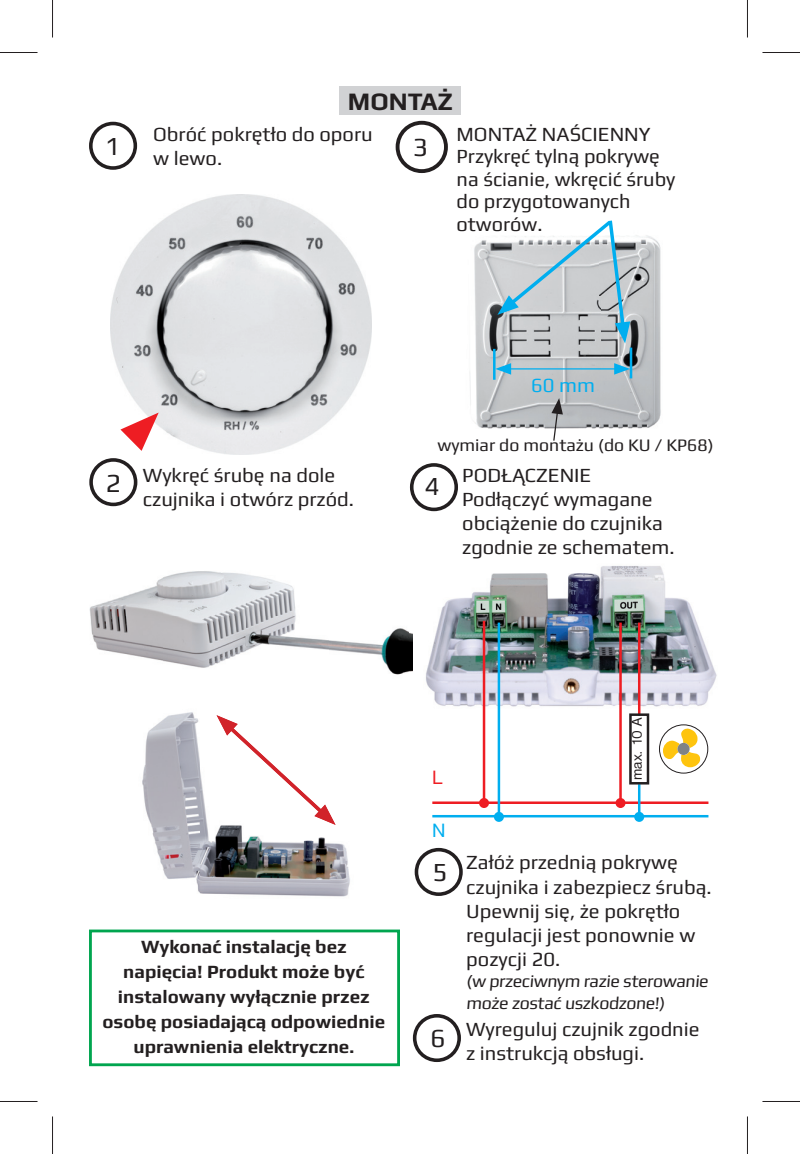
<style>
.page{position:relative;width:800px;height:1154px;background:#fff}
.page>*{position:absolute;margin:0;border:0;box-sizing:border-box;transform-origin:0 0}
.t1{font:26.25px "Play";color:#231f20}
.t2{font:700 25.25px "Play";color:#231f20}
.t3{font:20.25px/24.2px "Play";color:#231f20}
.t4{font:20.25px "Play";color:#00aeef}
.t5{font:20px "Nimbus Sans DOT";color:#ee1d23}
.t6{font:20px "Nimbus Sans DOT";color:#00aeef}
.t7{font:700 18.75px/25px "Play";color:#231f20;text-align:center}
.t8{font:17.75px/21.2px "Play";color:#231f20}
.t9{font:15px "Nimbus Sans DOT";color:#231f20}
</style>
<div class="page">
<img style="left:111px;top:195px;width:260px;height:260px">
<img style="left:426px;top:566px;width:291px;height:153px">
<img style="left:469px;top:235px;width:192px;height:194px">
<div style="left:89px;top:929px;width:311px;height:137px;border:3px solid #00a54f"></div>
<div style="left:89px;top:122px;width:48px;height:48px;border:4px solid #231f20;border-radius:50%"></div>
<div style="left:413px;top:1014px;width:48px;height:48px;border:4px solid #231f20;border-radius:50%"></div>
<div style="left:89px;top:458px;width:48px;height:48px;border:4px solid #231f20;border-radius:50%"></div>
<div style="left:395px;top:121px;width:53px;height:52px;border:4px solid #231f20;border-radius:50%"></div>
<svg style="left:551px;top:398px;width:12px;height:43px"></svg>
<hr style="left:493px;top:349px;width:2px;height:31px;background:#00aeef">
<hr style="left:629px;top:348px;width:3px;height:30px;background:#00aeef">
<hr style="left:507px;top:368px;width:111px;height:1px;background:#00aeef">
<svg style="left:495px;top:363px;width:16px;height:12px"></svg>
<svg style="left:614px;top:363px;width:16px;height:12px"></svg>
<img style="left:89px;top:571px;width:321px;height:104px">
<img style="left:410px;top:633px;width:3px;height:39px">
<img style="left:142px;top:712px;width:208px;height:185px">
<img style="left:231px;top:728px;width:90px;height:83px">
<img style="left:314px;top:804px;width:21px;height:21px">
<img style="left:216px;top:715px;width:22px;height:20px">
<div style="left:410px;top:463px;width:48px;height:48px;border:4px solid #231f20;border-radius:50%"></div>
<div style="left:414px;top:848px;width:48px;height:48px;border:4px solid #231f20;border-radius:50%"></div>
<hr style="left:619px;top:622px;width:2px;height:181px;background:#ee1d23">
<svg style="left:615px;top:798px;width:10px;height:10px"></svg>
<hr style="left:432px;top:801px;width:192px;height:3px;background:#ee1d23">
<hr style="left:624px;top:801px;width:84px;height:3px;background:#ee1d23">
<hr style="left:432px;top:815px;width:276px;height:2px;background:#00aeef">
<hr style="left:482px;top:621px;width:3px;height:182px;background:#ee1d23">
<div style="left:479px;top:798px;width:10px;height:10px;background:#ee1d23;border-radius:50%"></div>
<hr style="left:497px;top:622px;width:3px;height:195px;background:#00aeef">
<div style="left:494px;top:812px;width:10px;height:10px;background:#00aeef;border-radius:50%"></div>
<hr style="left:638px;top:622px;width:2px;height:93px;background:#ee1d23">
<hr style="left:638px;top:784px;width:2px;height:33px;background:#00aeef">
<div style="left:634px;top:812px;width:10px;height:10px;background:#00aeef;border-radius:50%"></div>
<div style="left:629px;top:713px;width:20px;height:71px;border:2px solid #231f20"></div>
<svg style="left:663px;top:728px;width:37px;height:39px"></svg>
<div style="left:677px;top:743px;width:12px;height:12px;background:#808285;border-radius:50%"></div>
<div style="left:659px;top:724px;width:49px;height:49px;border:1px solid #231f20;border-radius:50%"></div>
<svg style="left:120px;top:412px;width:39px;height:39px"></svg>
<div style="left:339px;top:86px;width:122px;height:29px;background:#d1d2d4"></div>
<svg style="left:497px;top:220px;width:133px;height:123px"></svg>
<hr style="left:0;top:52px;width:38px;height:1px;background:#231f20">
<hr style="left:762px;top:52px;width:37px;height:1px;background:#231f20">
<hr style="left:0;top:1101px;width:38px;height:1px;background:#231f20">
<hr style="left:762px;top:1101px;width:37px;height:1px;background:#231f20">
<hr style="left:52px;top:0;width:1px;height:38px;background:#231f20">
<hr style="left:52px;top:1116px;width:1px;height:38px;background:#231f20">
<hr style="left:747px;top:0;width:1px;height:38px;background:#231f20">
<hr style="left:747px;top:1116px;width:1px;height:38px;background:#231f20">
<p class="t1" style="left:105px;top:130px;width:17px">1</p>
<p class="t2" style="left:348px;top:86px;width:106px">MONTAŻ</p>
<p class="t3" style="left:153px;top:121px;width:221px">Obróć pokrętło do oporu w lewo.</p>
<p class="t1" style="left:413px;top:132px;width:17px">3</p>
<p class="t3" style="left:456px;top:122px;width:220px;line-height:22.5px">MONTAŻ NAŚCIENNY<br>Przykręć tylną pokrywę na ścianie, wkręcić śruby do przygotowanych otworów.</p>
<p class="t1" style="left:106px;top:468px;width:17px">2</p>
<p class="t3" style="left:143px;top:462px;width:212px">Wykręć śrubę na dole czujnika i otwórz przód.</p>
<p class="t4" style="left:531px;top:373px;width:65px">60 mm</p>
<p class="t8" style="left:437px;top:434px;width:278px">wymiar do montażu (do KU / KP68)</p>
<p class="t1" style="left:424px;top:471px;width:17px">4</p>
<p class="t3" style="left:462px;top:462px;width:214px">PODŁĄCZENIE<br>Podłączyć wymagane obciążenie do czujnika zgodnie ze schematem.</p>
<p class="t5" style="left:432px;top:765px;width:11px">L</p>
<p class="t6" style="left:432px;top:818px;width:15px">N</p>
<p class="t9" style="left:627px;top:780px;width:63px;rotate:-90deg">max. 10 A</p>
<p class="t7" style="left:102px;top:934px;width:284px">Wykonać instalację bez napięcia! Produkt może być instalowany wyłącznie przez osobę posiadającą odpowiednie uprawnienia elektryczne.</p>
<p class="t1" style="left:432px;top:856px;width:17px">5</p>
<p class="t1" style="left:430px;top:1022px;width:17px">6</p>
<p class="t3" style="left:466px;top:850px;width:247px">Załóż przednią pokrywę czujnika i zabezpiecz śrubą.<br>Upewnij się, że pokrętło regulacji jest ponownie w pozycji 20.</p>
<p class="t8" style="left:466px;top:970px;width:245px">(w przeciwnym razie sterowanie może zostać uszkodzone!)</p>
<p class="t3" style="left:466px;top:1017px;width:235px">Wyreguluj czujnik zgodnie z instrukcją obsługi.</p>
</div>
